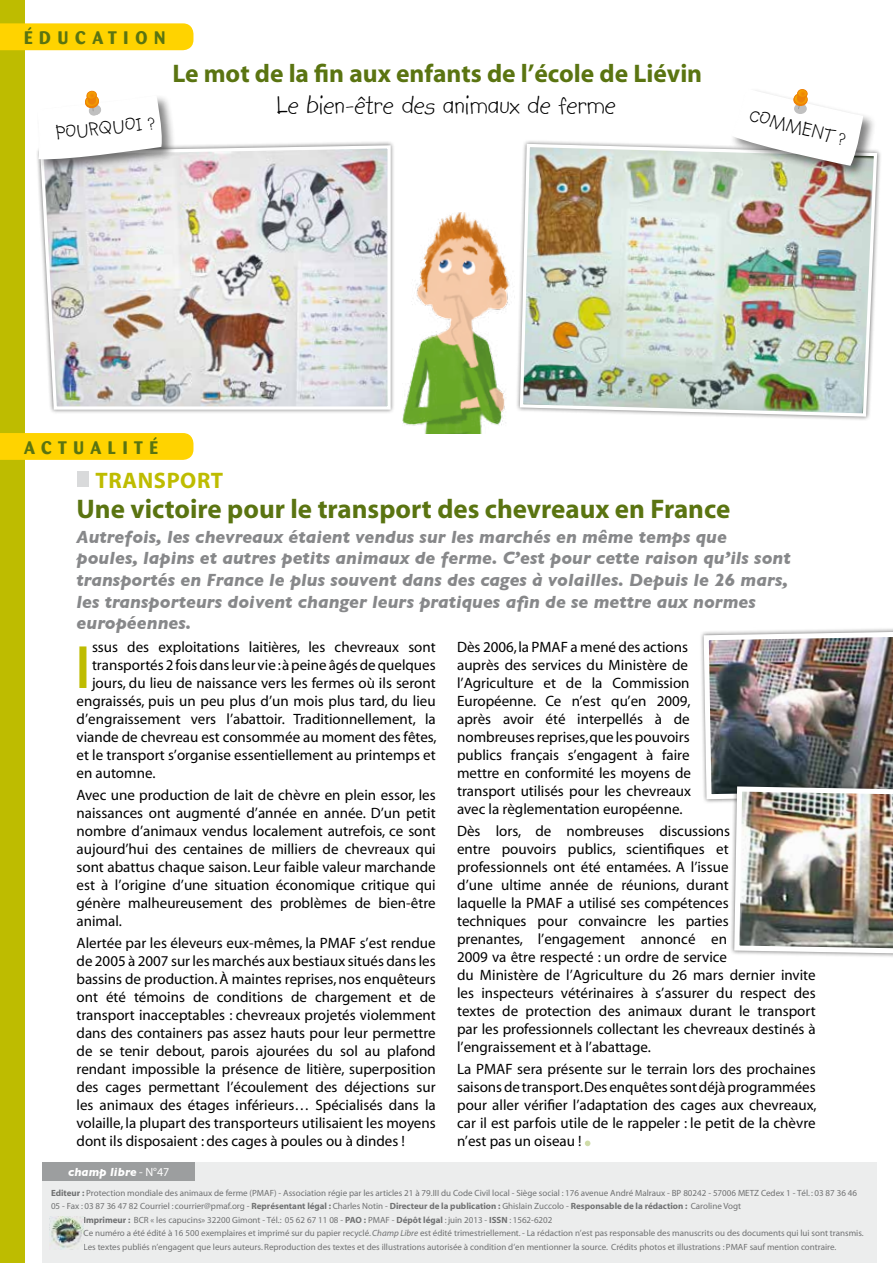
<style>
.page{position:relative;width:893px;height:1263px;background:#fff}
.page>*{position:absolute;margin:0;border:0;box-sizing:border-box;transform-origin:0 0}
.t1{font:700 61.5px "Myriad";color:#bebc00;scale:.75 1}
.t2{font:28.5px "Kidprint";color:#000}
.t3{font:700 27px "Myriad";color:#5a7411}
.t4{font:700 25.5px "Myriad";color:#5a7411}
.t5{font:700 22.5px "Myriad";letter-spacing:.025em;color:#bebc00}
.t6{font:21px "Kidprint";color:#000}
.t7{font:italic 700 18px/21.6px "Gill Sans";color:#87888a}
.t8{font:700 18px "Barmeno";letter-spacing:.365em;color:#5a7411}
.t9{font:15px/18px "Myriad";color:#000;text-align:justify}
.t10{font:italic 700 12px "Gill Sans";color:#fff}
.t11{font:9px/13.5px "Myriad";color:#707172}
.t12{font:700 9px "Myriad";color:#707172}
.s1{font-family:"Myriad";font-weight:400;font-style:normal}
.s2{font-weight:700}
.s3{font-weight:400}
.s4{font-style:italic}
</style>
<div class="page">
<div style="left:0;top:0;width:24px;height:1263px;background:#bebc00"></div>
<div style="left:0;top:23px;width:193px;height:27px;background:#ffd300"></div>
<img style="left:701px;top:628px;width:192px;height:329px">
<div style="left:77px;top:472px;width:12px;height:15px;background:#d9dadb"></div>
<div style="left:43px;top:1162px;width:834px;height:101px;background:#eceded"></div>
<div style="left:43px;top:1162px;width:152px;height:18px;background:#9c9e9f"></div>
<img style="left:49px;top:1216px;width:35px;height:34px">
<svg style="left:585px;top:1140px;width:5px;height:6px"></svg>
<img style="left:402px;top:212px;width:108px;height:221px">
<div style="left:36px;top:141px;width:359px;height:273px;background:#000;opacity:.5"></div>
<img style="left:39px;top:144px;width:353px;height:267px">
<div style="left:515px;top:139px;width:366px;height:282px;background:#000;opacity:.5"></div>
<img style="left:518px;top:142px;width:361px;height:276px">
<div style="left:36px;top:94px;width:140px;height:79px;background:#000;opacity:.5"></div>
<svg style="left:36px;top:91px;width:127px;height:69px"></svg>
<div style="left:730px;top:87px;width:146px;height:92px;background:#000;opacity:.5"></div>
<svg style="left:729px;top:90px;width:135px;height:82px"></svg>
<div style="left:797px;top:89px;width:10px;height:9px;border:1px solid #ed8108;border-radius:50%"></div>
<svg style="left:0;top:433px;width:193px;height:27px;background:#fed303"></svg>
<p class="t8" style="left:24px;top:27px;width:141px">ÉDUCATION</p>
<h3 class="t4" style="left:172px;top:60px;width:531px">Le mot de la fin aux enfants de l’école de Liévin</h3>
<h2 class="t2" style="left:276px;top:90px;width:342px">Le bien-être des animaux de ferme</h2>
<h3 class="t6" style="left:55px;top:122px;width:101px;rotate:-6deg">Pourquoi ?</h3>
<h3 class="t6" style="left:752px;top:104px;width:101px;rotate:14deg">comment ?</h3>
<p class="t8" style="left:24px;top:436px;width:135px">ACTUALITÉ</p>
<h3 class="t5" style="left:96px;top:468px;width:129px">transport</h3>
<h3 class="t3" style="left:77px;top:495px;width:655px">Une victoire pour le transport des chevreaux en France</h3>
<p class="t7" style="left:77px;top:526px;width:716px">Autrefois, les chevreaux étaient vendus sur les marchés en même temps que poules, lapins et autres petits animaux de ferme. C’est pour cette raison qu’ils sont transportés en France le plus souvent dans des cages à volailles. Depuis le 26 mars, les transporteurs doivent changer leurs pratiques afin de se mettre aux normes européennes.</p>
<h1 class="t1" style="left:77px;top:635px;width:11px">I</h1>
<p class="t9" style="left:92px;top:638px;width:345px">ssus des exploitations laitières, les chevreaux sont</p>
<p class="t9" style="left:92px;top:656px;width:345px">transportés 2 fois dans leur vie : à peine âgés de quelques</p>
<p class="t9" style="left:92px;top:674px;width:345px">jours, du lieu de naissance vers les fermes où ils seront</p>
<p class="t9" style="left:77px;top:692px;width:361px">engraissés, puis un peu plus d’un mois plus tard, du lieu</p>
<p class="t9" style="left:77px;top:710px;width:361px">d’engraissement vers l’abattoir. Traditionnellement, la</p>
<p class="t9" style="left:77px;top:728px;width:362px">viande de chevreau est consommée au moment des fêtes,</p>
<p class="t9" style="left:77px;top:746px;width:361px">et le transport s’organise essentiellement au printemps et</p>
<p class="t9" style="left:77px;top:764px;width:80px">en automne.</p>
<p class="t9" style="left:77px;top:786px;width:361px">Avec une production de lait de chèvre en plein essor, les naissances ont augmenté d’année en année. D’un petit nombre d’animaux vendus localement autrefois, ce sont aujourd’hui des centaines de milliers de chevreaux qui sont abattus chaque saison. Leur faible valeur marchande est à l’origine d’une situation économique critique qui génère malheureusement des problèmes de bien-être animal.</p>
<p class="t9" style="left:77px;top:935px;width:361px">Alertée par les éleveurs eux-mêmes, la PMAF s’est rendue de 2005 à 2007 sur les marchés aux bestiaux situés dans les bassins de production. À maintes reprises, nos enquêteurs ont été témoins de conditions de chargement et de transport inacceptables : chevreaux projetés violemment dans des containers pas assez hauts pour leur permettre de se tenir debout, parois ajourées du sol au plafond rendant impossible la présence de litière, superposition des cages permettant l’écoulement des déjections sur les animaux des étages inférieurs… Spécialisés dans la volaille, la plupart des transporteurs utilisaient les moyens dont ils disposaient : des cages à poules ou à dindes !</p>
<p class="t10" style="left:68px;top:1165px;width:103px">champ libre <span class="s1">- N°47</span></p>
<p class="t9" style="left:457px;top:638px;width:236px;text-align:left">Dès 2006, la PMAF a mené des actions auprès des services du Ministère de l’Agriculture et de la Commission Européenne. Ce n’est qu’en 2009, après avoir été interpellés à de nombreuses reprises, que les pouvoirs publics français s’engagent à faire mettre en conformité les moyens de transport utilisés pour les chevreaux avec la règlementation européenne.</p>
<p class="t9" style="left:457px;top:822px;width:360px;text-align:left">Dès lors, de nombreuses discussions<br>entre pouvoirs publics, scientifiques et professionnels ont été entamées. A l’issue<br>d’une ultime année de réunions, durant<br>laquelle la PMAF a utilisé ses compétences<br>techniques pour convaincre les parties<br>prenantes, l’engagement annoncé en<br>2009 va être respecté : un ordre de service<br>du Ministère de l’Agriculture du 26 mars dernier invite les inspecteurs vétérinaires à s’assurer du respect des textes de protection des animaux durant le transport par les professionnels collectant les chevreaux destinés à l’engraissement et à l’abattage.</p>
<p class="t9" style="left:457px;top:1061px;width:361px">La PMAF sera présente sur le terrain lors des prochaines saisons de transport.Des enquêtes sont déjà programmées pour aller vérifier l’adaptation des cages aux chevreaux, car il est parfois utile de le rappeler : le petit de la chèvre n’est pas un oiseau !</p>
<p class="t11" style="left:51px;top:1186px;width:808px"><span class="s2">Editeur :</span> Protection mondiale des animaux de ferme (PMAF) - Association régie par les articles 21 à 79.III du Code Civil local - Siège social : 176 avenue André Malraux - BP 80242 - 57006 METZ Cedex 1 - Tél. : 03 87 36 46</p>
<p class="t11" style="left:51px;top:1200px;width:691px">05 - Fax : 03 87 36 47 82 Courriel : courrier@pmaf.org - <span class="s2">Représentant légal :</span> Charles Notin - <span class="s2">Directeur de la publication :</span> Ghislain Zuccolo - <span class="s2">Responsable de la rédaction :</span> Caroline Vogt</p>
<p class="t11" style="left:84px;top:1213px;width:268px"><span class="s2">Imprimeur :</span> BCR « les capucins» 32200 Gimont - Tél.: 05 62 67 11 08 - <span class="s2">PAO</span></p>
<p class="t12" style="left:364px;top:1215px;width:131px">: <span class="s3">PMAF -</span> Dépôt légal <span class="s3">: juin 2013 -</span> ISSN</p>
<p class="t11" style="left:84px;top:1213px;width:782px;text-indent:426px">: 1562-6202<br>Ce numéro a été édité à 16 500 exemplaires et imprimé sur du papier recyclé. <span class="s4">Champ Libre</span> est édité trimestriellement. - La rédaction n’est pas responsable des manuscrits ou des documents qui lui sont transmis.<br>Les textes publiés n’engagent que leurs auteurs. Reproduction des textes et des illustrations autorisée à condition d’en mentionner la source. Crédits photos et illustrations : PMAF sauf mention contraire.</p>
</div>
